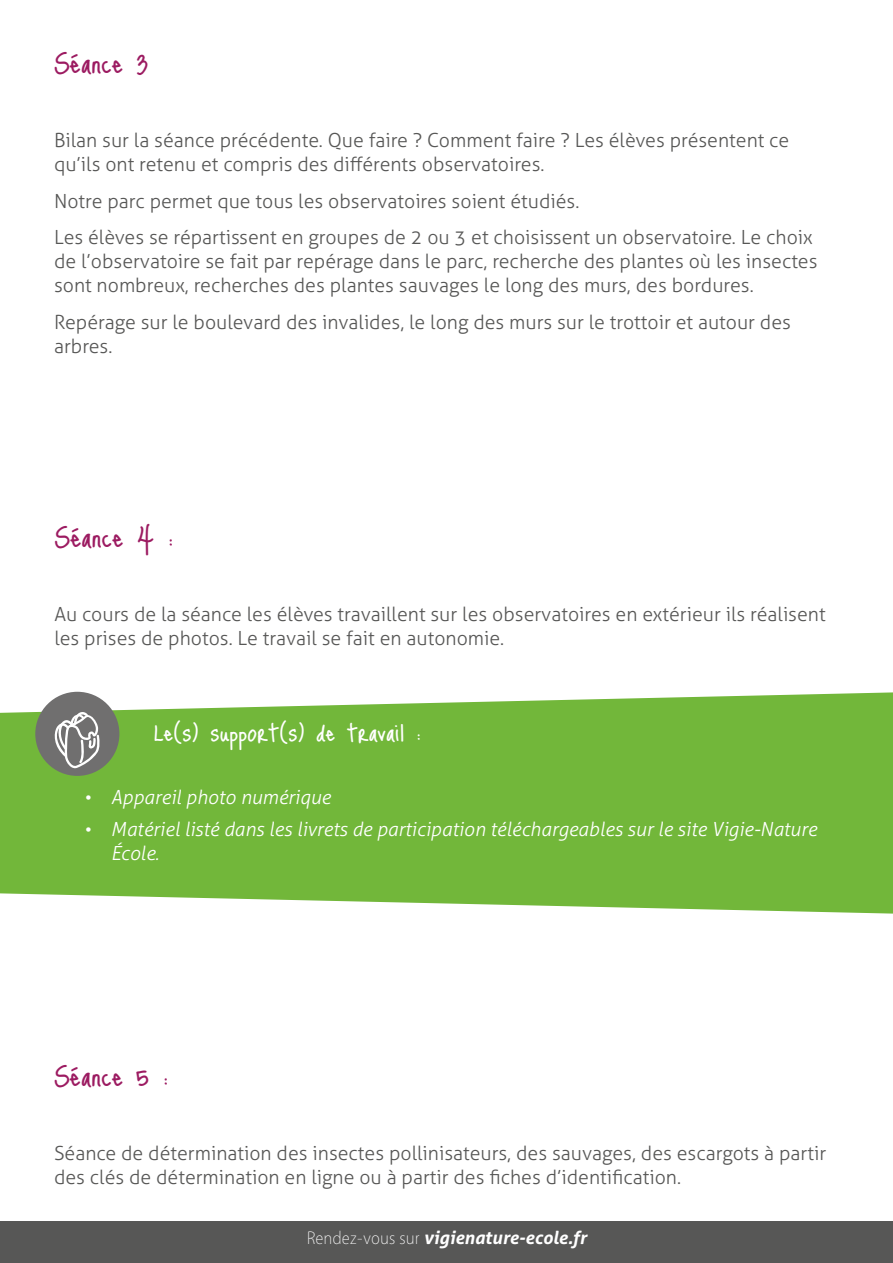
<style>
.page{position:relative;width:893px;height:1263px;background:#fff}
.page>*{position:absolute;margin:0;border:0;box-sizing:border-box;transform-origin:0 0}
.t1{font:45px "Just Me Again Down Here";color:#9c1b61}
.t2{font:39px "Just Me Again Down Here";color:#fff}
.t3{font:300 19.5px/24px "Aller";color:#575756}
.t4{font:italic 300 19.5px/24px "Aller";color:#fff}
.t5{font:italic 700 18px "Aller";color:#fff}
.s1{font-family:"Vegur";font-weight:300;font-style:normal}
</style>
<div class="page">
<div style="left:0;top:1222px;width:893px;height:41px;background:#575756"></div>
<svg style="left:0;top:692px;width:893px;height:221px;background:#7ebd4b"></svg>
<div style="left:35px;top:692px;width:84px;height:84px;background:#706f6f;border-radius:50%"></div>
<svg style="left:54px;top:712px;width:46px;height:56px"></svg>
<p class="t1" style="left:54px;top:36px;width:96px">Séance 3</p>
<p class="t3" style="left:54px;top:128px;width:737px">Bilan sur la séance précédente. Que faire ? Comment faire ? Les élèves présentent ce qu’ils ont retenu et compris des différents observatoires.</p>
<p class="t3" style="left:54px;top:189px;width:527px">Notre parc permet que tous les observatoires soient étudiés.</p>
<p class="t3" style="left:54px;top:226px;width:765px">Les élèves se répartissent en groupes de 2 ou 3 et choisissent un observatoire. Le choix de l’observatoire se fait par repérage dans le parc, recherche des plantes où les insectes sont nombreux, recherches des plantes sauvages le long des murs, des bordures.</p>
<p class="t3" style="left:54px;top:310px;width:738px">Repérage sur le boulevard des invalides, le long des murs sur le trottoir et autour des arbres.</p>
<p class="t1" style="left:54px;top:510px;width:120px">Séance 4 :</p>
<p class="t3" style="left:54px;top:602px;width:773px">Au cours de la séance les élèves travaillent sur les observatoires en extérieur ils réalisent les prises de photos. Le travail se fait en autonomie.</p>
<p class="t2" style="left:154px;top:709px;width:268px">Le(s) support(s) de travail :</p>
<p class="t4" style="left:84px;top:785px;width:248px">• Appareil photo numérique</p>
<p class="t4" style="left:111px;top:817px;width:708px;text-indent:-27px">• Matériel listé dans les livrets de participation téléchargeables sur le site Vigie-Nature<br>École.</p>
<p class="t1" style="left:54px;top:1048px;width:116px">Séance 5 :</p>
<p class="t3" style="left:54px;top:1140px;width:774px">Séance de détermination des insectes pollinisateurs, des sauvages, des escargots à partir des clés de détermination en ligne ou à partir des fiches d’identification.</p>
<p class="t5" style="left:307px;top:1226px;width:281px"><span class="s1">Rendez-vous sur</span> vigienature-ecole.fr</p>
</div>
